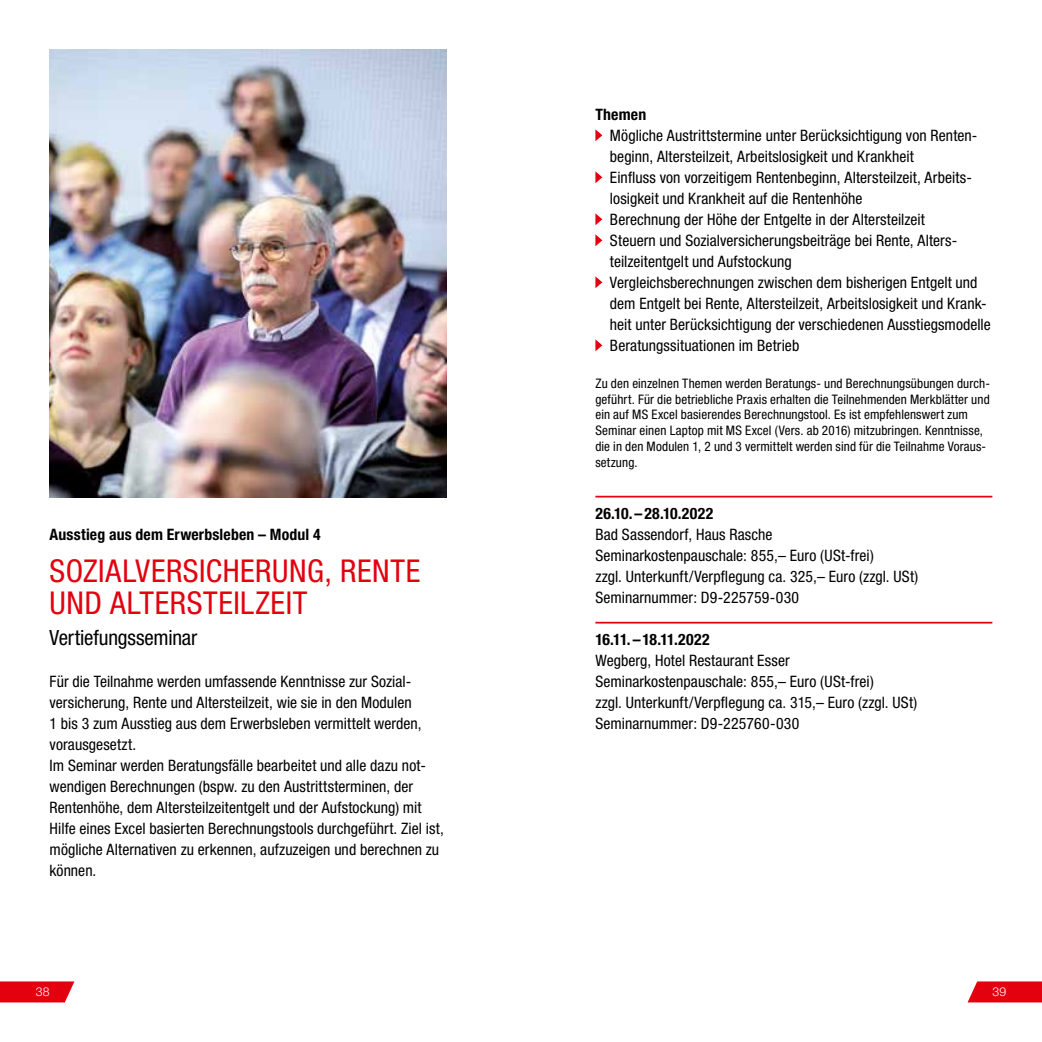
<style>
.page{position:relative;width:1042px;height:1042px;background:#fff}
.page>*{position:absolute;margin:0;border:0;box-sizing:border-box;transform-origin:0 0}
.t1{font:condensed 31.5px/31.5px "Helvetica Neue LT Std";letter-spacing:.015em;color:#e3000f}
.t2{font:condensed 21px "Helvetica Neue LT Std";letter-spacing:-.01em;color:#000}
.t3{font:condensed 15.75px/21px "Helvetica Neue LT Std";letter-spacing:.005em;color:#000}
.t4{font:700 condensed 15.75px "Helvetica Neue LT Std";letter-spacing:.01em;color:#000}
.t5{font:700 condensed 15.75px "Helvetica Neue LT Std";letter-spacing:-.03em;color:#000}
.t6{font:condensed 13.12px/15.8px "Helvetica Neue LT Std";letter-spacing:.01em;color:#000}
.t7{font:300 12.25px "Helvetica Neue LT Std";color:#fff}
</style>
<div class="page">
<svg style="left:0;top:981px;width:74px;height:21px;background:#e51421"></svg>
<svg style="left:967px;top:981px;width:75px;height:21px;background:#e51725"></svg>
<hr style="left:595px;top:496px;width:397px;height:1px;background:#e3000f">
<hr style="left:595px;top:622px;width:397px;height:1px;background:#e3000f">
<svg style="left:595px;top:129px;width:7px;height:12px"></svg>
<svg style="left:595px;top:171px;width:7px;height:12px"></svg>
<svg style="left:595px;top:213px;width:7px;height:12px"></svg>
<svg style="left:595px;top:234px;width:7px;height:12px"></svg>
<svg style="left:595px;top:276px;width:7px;height:12px"></svg>
<svg style="left:595px;top:339px;width:7px;height:12px"></svg>
<img style="left:50px;top:50px;width:396px;height:448px">
<p class="t4" style="left:50px;top:524px;width:272px">Ausstieg aus dem Erwerbsleben – Modul 4</p>
<h1 class="t1" style="left:50px;top:555px;width:372px">SOZIALVERSICHERUNG, RENTE<br>UND ALTERSTEILZEIT</h1>
<h2 class="t2" style="left:50px;top:626px;width:149px">Vertiefungsseminar</h2>
<p class="t3" style="left:50px;top:671px;width:396px">Für die Teilnahme werden umfassende Kenntnisse zur Sozial&shy;versicherung, Rente und Altersteilzeit, wie sie in den Modulen<br>1 bis 3 zum Ausstieg aus dem Erwerbsleben vermittelt werden, vorausgesetzt.<br>Im Seminar werden Beratungsfälle bearbeitet und alle dazu not&shy;wendigen Berechnungen (bspw. zu den Austrittsterminen, der Rentenhöhe, dem Altersteilzeitentgelt und der Aufstockung) mit Hilfe eines Excel basierten Berechnungstools durchgeführt. Ziel ist, mögliche Alternativen zu erkennen, aufzuzeigen und berechnen zu können.</p>
<p class="t4" style="left:595px;top:105px;width:52px">Themen</p>
<p class="t3" style="left:610px;top:125px;width:382px">Mögliche Austrittstermine unter Berücksichtigung von Renten&shy;beginn, Altersteilzeit, Arbeitslosigkeit und Krankheit<br>Einfluss von vorzeitigem Rentenbeginn, Altersteilzeit, Arbeits&shy;losigkeit und Krankheit auf die Rentenhöhe<br>Berechnung der Höhe der Entgelte in der Altersteilzeit<br>Steuern und Sozialversicherungsbeiträge bei Rente, Alters&shy;teilzeitentgelt und Aufstockung<br>Vergleichsberechnungen zwischen dem bisherigen Entgelt und dem Entgelt bei Rente, Altersteilzeit, Arbeitslosigkeit und Krank&shy;heit unter Berücksichtigung der verschiedenen Ausstiegsmodelle Beratungssituationen im Betrieb</p>
<p class="t6" style="left:595px;top:375px;width:396px">Zu den einzelnen Themen werden Beratungs- und Berechnungsübungen durch&shy;geführt. Für die betriebliche Praxis erhalten die Teilnehmenden Merkblätter und ein auf MS Excel basierendes Berechnungstool. Es ist empfehlenswert zum Seminar einen Laptop mit MS Excel (Vers. ab 2016) mitzubringen. Kenntnisse, die in den Modulen 1, 2 und 3 vermittelt werden sind für die Teilnahme Voraus&shy;setzung.</p>
<p class="t4" style="left:595px;top:504px;width:119px">26.10.–28.10.2022</p>
<p class="t3" style="left:595px;top:524px;width:324px">Bad Sassendorf, Haus Rasche Seminarkostenpauschale: 855,– Euro (USt-frei)<br>zzgl. Unterkunft/Verpflegung ca. 325,– Euro (zzgl. USt)<br>Seminarnummer: D9-225759-030</p>
<p class="t5" style="left:595px;top:630px;width:116px">16.11.– 18.11.2022</p>
<p class="t3" style="left:595px;top:650px;width:323px">Wegberg, Hotel Restaurant Esser Seminarkostenpauschale: 855,– Euro (USt-frei)<br>zzgl. Unterkunft/Verpflegung ca. 315,– Euro (zzgl. USt)<br>Seminarnummer: D9-225760-030</p>
<p class="t7" style="left:36px;top:984px;width:15px">38</p>
<p class="t7" style="left:992px;top:984px;width:15px">39</p>
</div>
